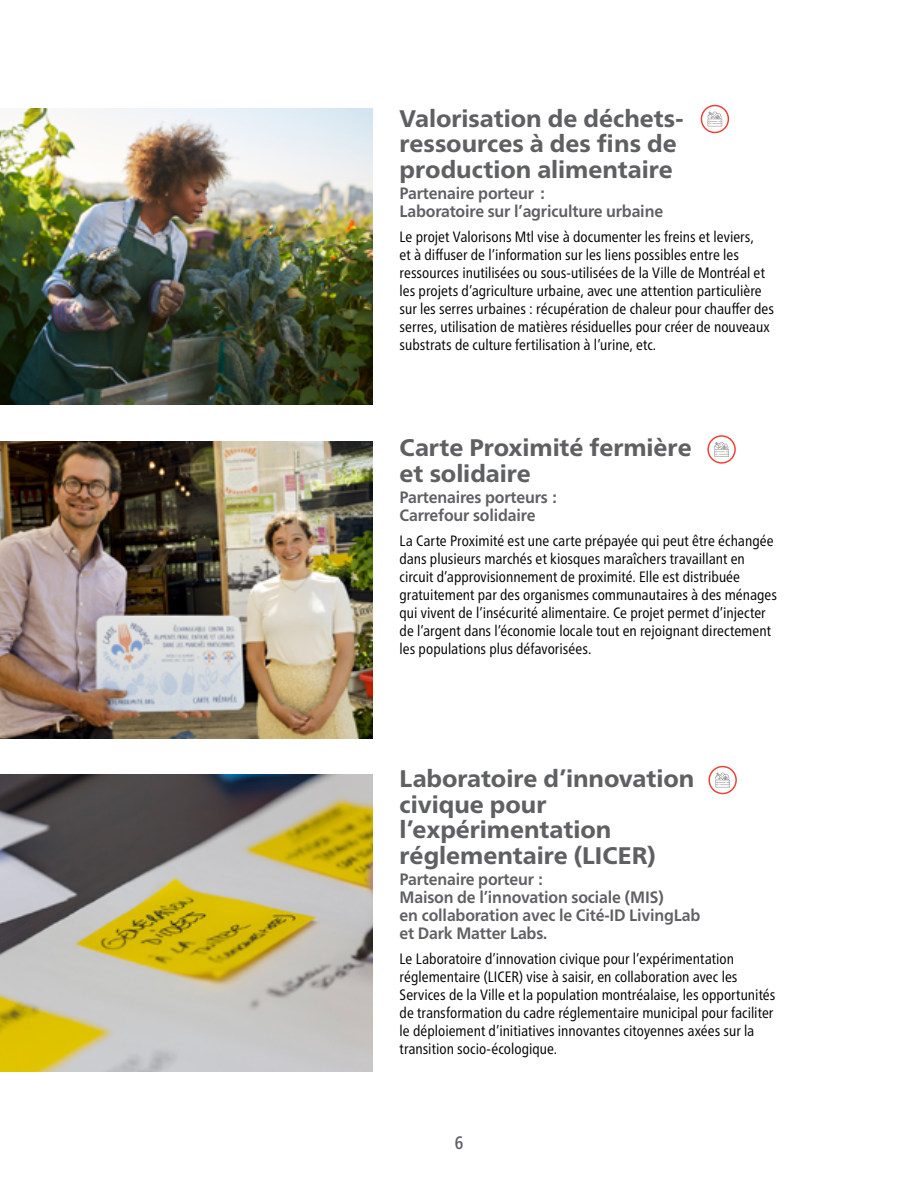
<style>
.page{position:relative;width:918px;height:1188px;background:#fff}
.page>*{position:absolute;margin:0;border:0;box-sizing:border-box;transform-origin:0 0}
.t1{font:800 24px/25.5px "Frutiger Pro";color:#5f6062}
.t2{font:500 condensed 18px "Frutiger Pro";color:#5f6062;scale:.95 1}
.t3{font:700 16.5px/18px "Frutiger Pro";letter-spacing:-.01em;color:#5f6062;scale:.95 1}
.t4{font:condensed 15px/18px "Frutiger Pro";color:#000}
</style>
<div class="page">
<img style="left:0;top:108px;width:373px;height:297px">
<img style="left:0;top:441px;width:373px;height:297px">
<img style="left:0;top:774px;width:373px;height:297px">
<svg style="left:701px;top:106px;width:27px;height:26px"></svg>
<div style="left:701px;top:105px;width:28px;height:28px;border:1px solid #ef3e33;border-radius:50%"></div>
<svg style="left:708px;top:112px;width:14px;height:14px"></svg>
<svg style="left:708px;top:436px;width:27px;height:27px"></svg>
<div style="left:707px;top:435px;width:29px;height:29px;border:1px solid #ef3e33;border-radius:50%"></div>
<svg style="left:714px;top:442px;width:15px;height:15px"></svg>
<svg style="left:709px;top:767px;width:27px;height:27px"></svg>
<div style="left:708px;top:766px;width:29px;height:28px;border:1px solid #ef3e33;border-radius:50%"></div>
<svg style="left:715px;top:773px;width:15px;height:14px"></svg>
<h1 class="t1" style="left:400px;top:105px;width:285px">Valorisation de déchets&shy;ressources à des fins de production alimentaire</h1>
<p class="t3" style="left:400px;top:184px;width:279px">Partenaire porteur :<br>Laboratoire sur l’agriculture urbaine</p>
<p class="t4" style="left:400px;top:227px;width:376px">Le projet Valorisons Mtl vise à documenter les freins et leviers,<br>et à diffuser de l’information sur les liens possibles entre les ressources inutilisées ou sous-utilisées de la Ville de Montréal et les projets d’agriculture urbaine, avec une attention particulière sur les serres urbaines : récupération de chaleur pour chauffer des serres, utilisation de matières résiduelles pour créer de nouveaux substrats de culture fertilisation à l’urine, etc.</p>
<h1 class="t1" style="left:400px;top:435px;width:294px">Carte Proximité fermière et solidaire</h1>
<p class="t3" style="left:400px;top:488px;width:167px">Partenaires porteurs :<br>Carrefour solidaire</p>
<p class="t4" style="left:400px;top:532px;width:379px">La Carte Proximité est une carte prépayée qui peut être échangée dans plusieurs marchés et kiosques maraîchers travaillant en circuit d’approvisionnement de proximité. Elle est distribuée gratuitement par des organismes communautaires à des ménages qui vivent de l’insécurité alimentaire. Ce projet permet d’injecter de l’argent dans l’économie locale tout en rejoignant directement les populations plus défavorisées.</p>
<h1 class="t1" style="left:400px;top:766px;width:296px">Laboratoire d’innovation civique pour l’expérimentation réglementaire (LICER)</h1>
<p class="t3" style="left:400px;top:870px;width:318px">Partenaire porteur :<br>Maison de l’innovation sociale (MIS)<br>en collaboration avec le Cité-ID LivingLab et Dark Matter Labs.</p>
<p class="t4" style="left:400px;top:950px;width:377px">Le Laboratoire d’innovation civique pour l’expérimentation réglementaire (LICER) vise à saisir, en collaboration avec les Services de la Ville et la population montréalaise, les opportunités de transformation du cadre réglementaire municipal pour faciliter le déploiement d’initiatives innovantes citoyennes axées sur la transition socio-écologique.</p>
<p class="t2" style="left:455px;top:1132px;width:11px">6</p>
</div>
